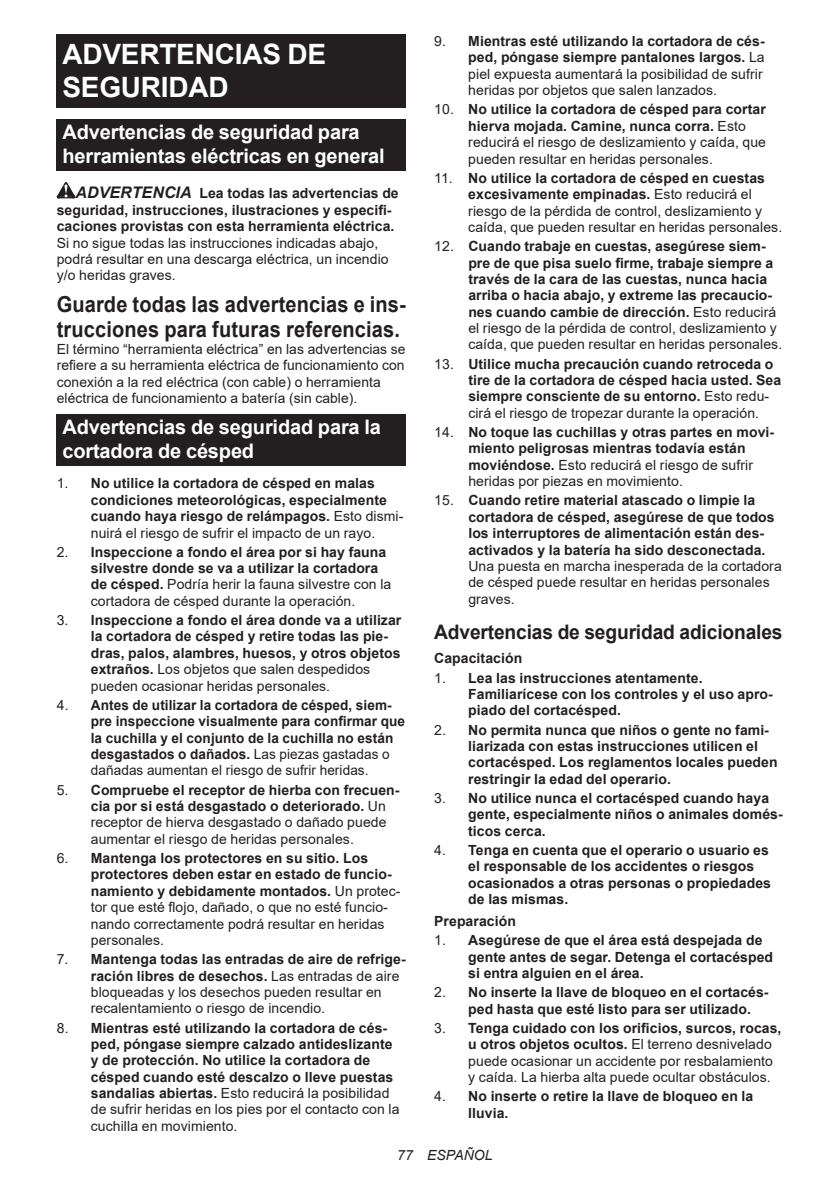
<style>
.page{position:relative;width:840px;height:1191px;background:#fff}
.page>*{position:absolute;margin:0;border:0;box-sizing:border-box;transform-origin:0 0}
.t1{font:700 28px/32.8px "Arial";letter-spacing:-.01em;color:#fff}
.t2{font:700 22px/25.8px "Arial";letter-spacing:.005em;color:#231f20;scale:.91 1}
.t3{font:700 20px/23.4px "Arial";letter-spacing:-.01em;color:#fff}
.t4{font:700 20px "Arial";letter-spacing:-.01em;color:#231f20;scale:.96 1}
.t5{font:700 14px/16.4px "Arial";letter-spacing:.005em;color:#231f20}
.t6{font:14px/16.4px "Arial";letter-spacing:.005em;color:#231f20}
.t7{font:italic 14px "Arial";letter-spacing:.005em;color:#231f20}
.s1{font-style:italic;font-size:16px}
.s2{font-weight:400}
.s3{font-weight:700}
</style>
<div class="page">
<div style="left:57px;top:34px;width:348px;height:74px;background:#231f20"></div>
<div style="left:57px;top:119px;width:348px;height:52px;background:#231f20"></div>
<svg style="left:57px;top:182px;width:18px;height:16px"></svg>
<div style="left:57px;top:414px;width:348px;height:52px;background:#231f20"></div>
<h1 class="t1" style="left:62px;top:38px;width:265px">ADVERTENCIAS DE<br>SEGURIDAD</h1>
<h3 class="t3" style="left:62px;top:121px;width:323px">Advertencias de seguridad para herramientas eléctricas en general</h3>
<p class="t5" style="left:57px;top:185px;width:343px;text-indent:19px"><span class="s1">ADVERTENCIA</span> Lea todas las advertencias de seguridad, instrucciones, ilustraciones y especifi&shy;caciones provistas con esta herramienta eléctrica.</p>
<p class="t6" style="left:57px;top:234px;width:333px">Si no sigue todas las instrucciones indicadas abajo, podrá resultar en una descarga eléctrica, un incendio y/o heridas graves.</p>
<h2 class="t2" style="left:57px;top:291px;width:385px">Guarde todas las advertencias e ins&shy;trucciones para futuras referencias.</h2>
<p class="t6" style="left:57px;top:341px;width:350px">El término “herramienta eléctrica” en las advertencias se refiere a su herramienta eléctrica de funcionamiento con conexión a la red eléctrica (con cable) o herramienta eléctrica de funcionamiento a batería (sin cable).</p>
<h3 class="t3" style="left:62px;top:416px;width:320px">Advertencias de seguridad para la cortadora de césped</h3>
<p class="t5" style="left:91px;top:475px;width:314px;text-indent:-34px"><span class="s2">1.</span> No utilice la cortadora de césped en malas condiciones meteorológicas, especialmente cuando haya riesgo de relámpagos. <span class="s2">Esto dismi&shy;nuirá el riesgo de sufrir el impacto de un rayo.</span></p>
<p class="t5" style="left:91px;top:544px;width:302px;text-indent:-34px"><span class="s2">2.</span> Inspeccione a fondo el área por si hay fauna silvestre donde se va a utilizar la cortadora de césped. <span class="s2">Podría herir la fauna silvestre con la cortadora de césped durante la operación.</span></p>
<p class="t5" style="left:91px;top:612px;width:312px;text-indent:-34px"><span class="s2">3.</span> Inspeccione a fondo el área donde va a utilizar la cortadora de césped y retire todas las pie&shy;dras, palos, alambres, huesos, y otros objetos extraños. <span class="s2">Los objetos que salen despedidos pueden ocasionar heridas personales.</span></p>
<p class="t5" style="left:91px;top:697px;width:315px;text-indent:-34px"><span class="s2">4.</span> Antes de utilizar la cortadora de césped, siem&shy;pre inspeccione visualmente para confirmar que la cuchilla y el conjunto de la cuchilla no están desgastados o dañados. <span class="s2">Las piezas gastadas o dañadas aumentan el riesgo de sufrir heridas.</span></p>
<p class="t6" style="left:91px;top:781px;width:310px;text-indent:-34px">5. <span class="s3">Compruebe el receptor de hierba con frecuen&shy;cia por si está desgastado o deteriorado.</span> Un receptor de hierva desgastado o dañado puede aumentar el riesgo de heridas personales.</p>
<p class="t6" style="left:91px;top:849px;width:311px;text-indent:-34px">6. <span class="s3">Mantenga los protectores en su sitio. Los protectores deben estar en estado de funcio&shy;namiento y debidamente montados.</span> Un protec&shy;tor que esté flojo, dañado, o que no esté funcio&shy;nando correctamente podrá resultar en heridas personales.</p>
<p class="t6" style="left:91px;top:951px;width:316px;text-indent:-34px">7. <span class="s3">Mantenga todas las entradas de aire de refrige&shy;ración libres de desechos.</span> Las entradas de aire bloqueadas y los desechos pueden resultar en recalentamiento o riesgo de incendio.</p>
<p class="t5" style="left:91px;top:1019px;width:310px;text-indent:-34px"><span class="s2">8.</span> Mientras esté utilizando la cortadora de cés&shy;ped, póngase siempre calzado antideslizante y de protección. No utilice la cortadora de césped cuando esté descalzo o lleve puestas sandalias abiertas. <span class="s2">Esto reducirá la posibilidad de sufrir heridas en los pies por el contacto con la cuchilla en movimiento.</span></p>
<p class="t6" style="left:468px;top:33px;width:298px;text-indent:-34px">9. <span class="s3">Mientras esté utilizando la cortadora de cés&shy;ped, póngase siempre pantalones largos.</span> La piel expuesta aumentará la posibilidad de sufrir heridas por objetos que salen lanzados.</p>
<p class="t6" style="left:468px;top:101px;width:299px;text-indent:-34px">10. <span class="s3">No utilice la cortadora de césped para cortar hierva mojada. Camine, nunca corra.</span> Esto reducirá el riesgo de deslizamiento y caída, que pueden resultar en heridas personales.</p>
<p class="t6" style="left:468px;top:170px;width:315px;text-indent:-34px">11. <span class="s3">No utilice la cortadora de césped en cuestas excesivamente empinadas.</span> Esto reducirá el riesgo de la pérdida de control, deslizamiento y caída, que pueden resultar en heridas personales.</p>
<p class="t5" style="left:468px;top:238px;width:315px;text-indent:-34px"><span class="s2">12.</span> Cuando trabaje en cuestas, asegúrese siem&shy;pre de que pisa suelo firme, trabaje siempre a través de la cara de las cuestas, nunca hacia arriba o hacia abajo, y extreme las precaucio&shy;nes cuando cambie de dirección. <span class="s2">Esto reducirá el riesgo de la pérdida de control, deslizamiento y caída, que pueden resultar en heridas personales.</span></p>
<p class="t5" style="left:468px;top:356px;width:314px;text-indent:-34px"><span class="s2">13.</span> Utilice mucha precaución cuando retroceda o tire de la cortadora de césped hacia usted. Sea siempre consciente de su entorno. <span class="s2">Esto redu&shy;cirá el riesgo de tropezar durante la operación.</span></p>
<p class="t5" style="left:468px;top:424px;width:307px;text-indent:-34px"><span class="s2">14.</span> No toque las cuchillas y otras partes en movi&shy;miento peligrosas mientras todavía están moviéndose. <span class="s2">Esto reducirá el riesgo de sufrir heridas por piezas en movimiento.</span></p>
<p class="t5" style="left:468px;top:492px;width:308px;text-indent:-34px"><span class="s2">15.</span> Cuando retire material atascado o limpie la cortadora de césped, asegúrese de que todos los interruptores de alimentación están des&shy;activados y la batería ha sido desconectada.</p>
<p class="t6" style="left:468px;top:558px;width:315px">Una puesta en marcha inesperada de la cortadora de césped puede resultar en heridas personales graves.</p>
<h3 class="t4" style="left:434px;top:617px;width:364px">Advertencias de seguridad adicionales</h3>
<p class="t5" style="left:434px;top:650px;width:90px">Capacitación</p>
<p class="t5" style="left:468px;top:669px;width:306px;text-indent:-34px"><span class="s2">1.</span> Lea las instrucciones atentamente.<br>Familiarícese con los controles y el uso apro&shy;piado del cortacésped.</p>
<p class="t5" style="left:468px;top:721px;width:311px;text-indent:-34px"><span class="s2">2.</span> No permita nunca que niños o gente no fami&shy;liarizada con estas instrucciones utilicen el cortacésped. Los reglamentos locales pueden restringir la edad del operario.</p>
<p class="t5" style="left:468px;top:790px;width:316px;text-indent:-34px"><span class="s2">3.</span> No utilice nunca el cortacésped cuando haya gente, especialmente niños o animales domés&shy;ticos cerca.</p>
<p class="t5" style="left:468px;top:842px;width:304px;text-indent:-34px"><span class="s2">4.</span> Tenga en cuenta que el operario o usuario es el responsable de los accidentes o riesgos ocasionados a otras personas o propiedades de las mismas.</p>
<p class="t5" style="left:434px;top:913px;width:83px">Preparación</p>
<p class="t5" style="left:468px;top:932px;width:306px;text-indent:-34px"><span class="s2">1.</span> Asegúrese de que el área está despejada de gente antes de segar. Detenga el cortacésped si entra alguien en el área.</p>
<p class="t5" style="left:468px;top:984px;width:302px;text-indent:-34px"><span class="s2">2.</span> No inserte la llave de bloqueo en el cortacés&shy;ped hasta que esté listo para ser utilizado.</p>
<p class="t6" style="left:468px;top:1019px;width:314px;text-indent:-34px">3. <span class="s3">Tenga cuidado con los orificios, surcos, rocas, u otros objetos ocultos.</span> El terreno desnivelado puede ocasionar un accidente por resbalamiento y caída. La hierba alta puede ocultar obstáculos.</p>
<p class="t5" style="left:468px;top:1088px;width:286px;text-indent:-34px"><span class="s2">4.</span> No inserte o retire la llave de bloqueo en la lluvia.</p>
<p class="t7" style="left:397px;top:1146px;width:97px">77 ESPAÑOL</p>
</div>
